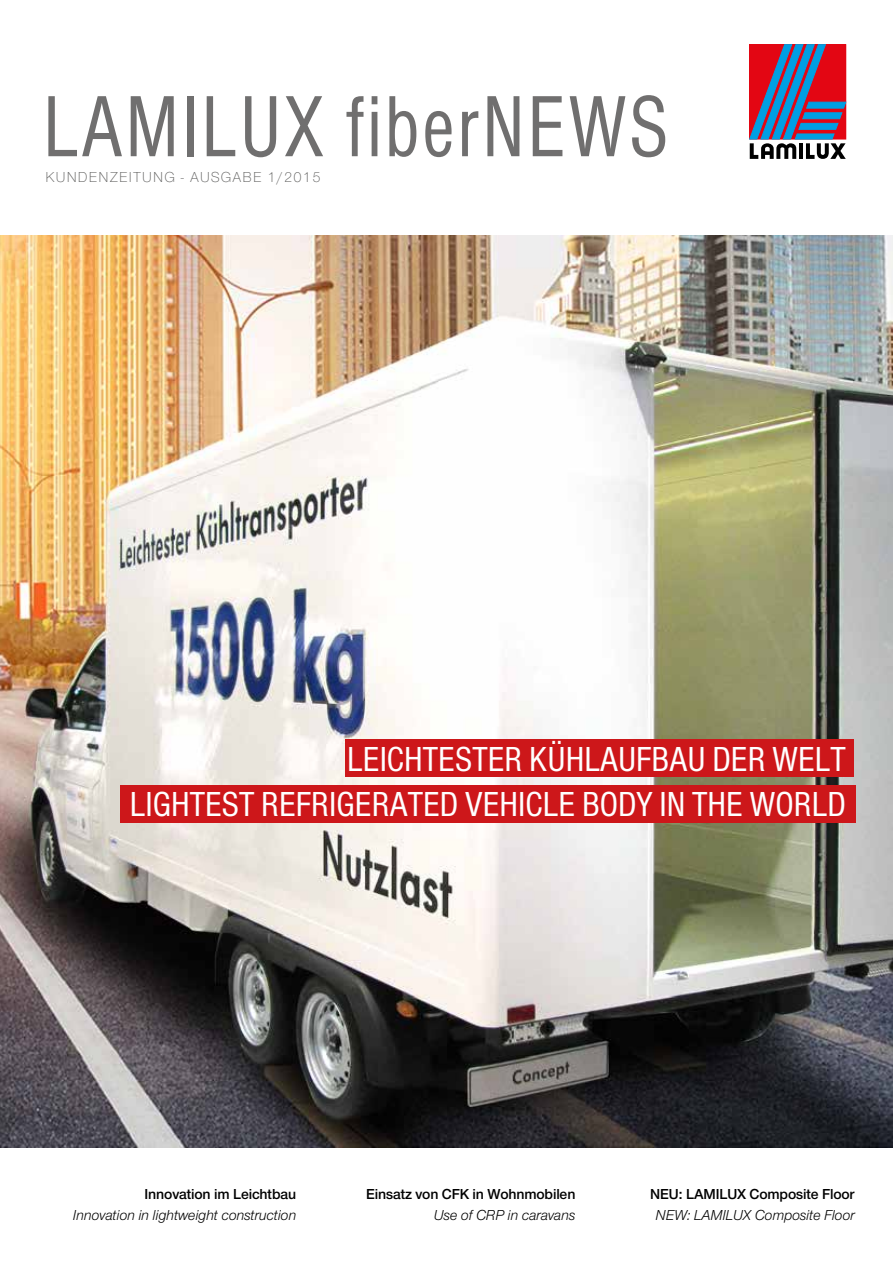
<style>
.page{position:relative;width:893px;height:1263px;background:#fff}
.page>*{position:absolute;margin:0;border:0;box-sizing:border-box;transform-origin:0 0}
.t1{font:condensed 90px "Nimbus Sans T";letter-spacing:.04em;color:#706f6f;scale:.9 1}
.t2{font:condensed 36px/45px "Nimbus Sans T";color:#fff;text-align:right}
.t3{font:italic 15px "Nimbus Sans Novus T";letter-spacing:-.01em;color:#000}
.t4{font:600 15px "Nimbus Sans Novus T";letter-spacing:-.01em;color:#000}
.t5{font:300 15px "Nimbus Sans Novus T";letter-spacing:.08em;color:#575756}
</style>
<div class="page">
<img style="left:0;top:236px;width:893px;height:911px">
<div style="left:345px;top:739px;width:509px;height:38px;background:#cd171a"></div>
<div style="left:120px;top:785px;width:735px;height:37px;background:#cd171a"></div>
<svg style="left:750px;top:45px;width:96px;height:114px;background:#7f5575"></svg>
<h1 class="t1" style="left:43px;top:74px;width:696px">LAMILUX fiberNEWS</h1>
<p class="t5" style="left:46px;top:168px;width:276px">KUNDENZEITUNG - AUSGABE 1/2015</p>
<h2 class="t2" style="left:130px;top:736px;width:717px">LEICHTESTER KÜHLAUFBAU DER WELT<br>LIGHTEST REFRIGERATED VEHICLE BODY IN THE WORLD</h2>
<p class="t4" style="left:145px;top:1185px;width:153px">Innovation im Leichtbau</p>
<p class="t3" style="left:73px;top:1206px;width:225px">Innovation in lightweight construction</p>
<p class="t4" style="left:366px;top:1185px;width:211px">Einsatz von CFK in Wohnmobilen</p>
<p class="t3" style="left:434px;top:1206px;width:143px">Use of CRP in caravans</p>
<p class="t4" style="left:650px;top:1185px;width:206px">NEU: LAMILUX Composite Floor</p>
<p class="t3" style="left:656px;top:1206px;width:201px">NEW: LAMILUX Composite Floor</p>
</div>
